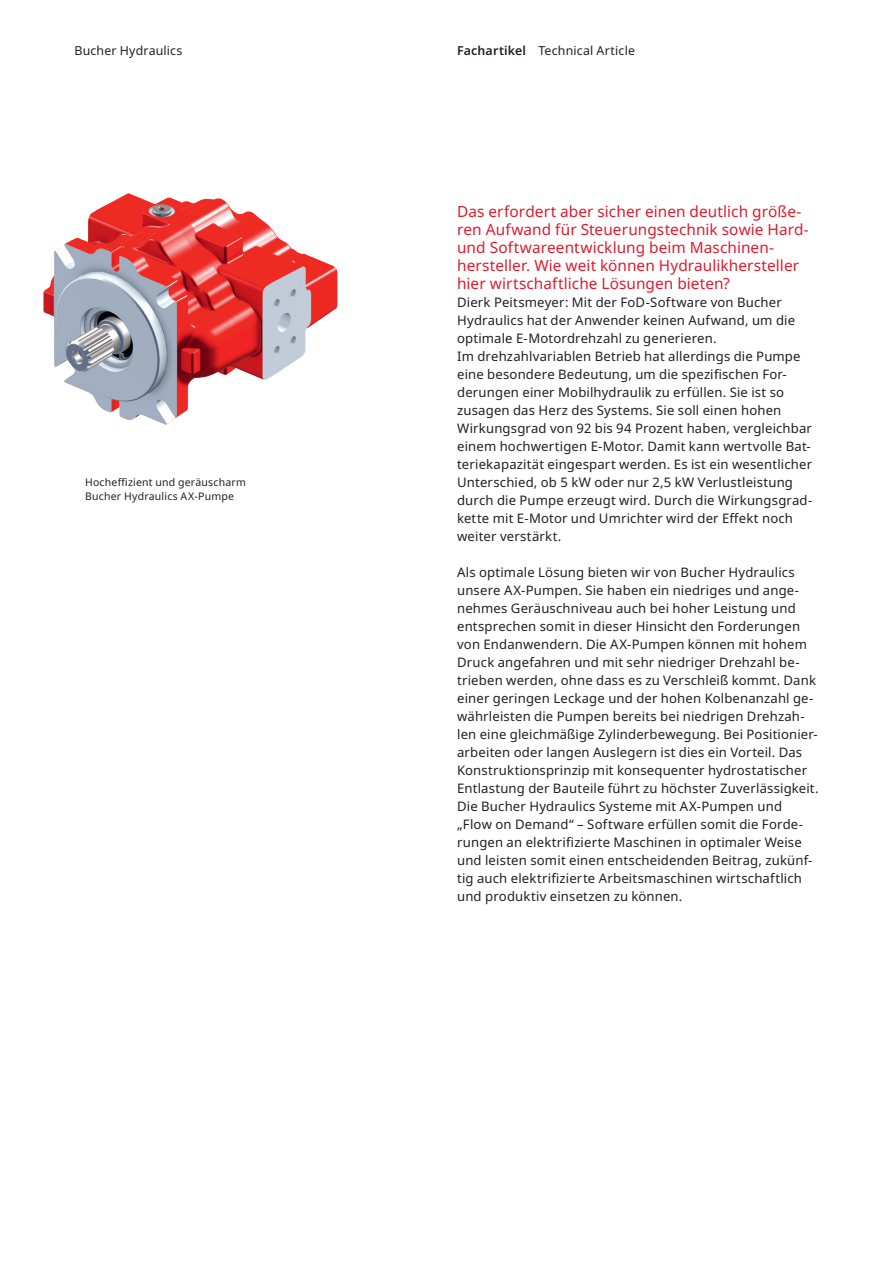
<style>
.page{position:relative;width:893px;height:1263px;background:#fff}
.page>*{position:absolute;margin:0;border:0;box-sizing:border-box;transform-origin:0 0}
.t1{font:15.3px/18px "Noto Sans";letter-spacing:.005em;color:#e2192b}
.t2{font:13.2px/18px "Noto Sans";letter-spacing:.01em;color:#231f20}
.t3{font:12.3px "Noto Sans";letter-spacing:.015em;color:#231f20}
.t4{font:10.5px/13.5px "Noto Sans";letter-spacing:.02em;color:#231f20}
.s1{font-weight:600}
</style>
<div class="page">
<img style="left:43px;top:193px;width:295px;height:232px">
<p class="t3" style="left:74px;top:42px;width:110px">Bucher Hydraulics</p>
<p class="t3" style="left:457px;top:42px;width:179px"><span class="s1">Fachartikel</span> Technical Article</p>
<p class="t4" style="left:85px;top:476px;width:162px">Hocheffizient und geräuscharm<br>Bucher Hydraulics AX-Pumpe</p>
<p class="t1" style="left:457px;top:203px;width:353px">Das erfordert aber sicher einen deutlich größe&shy;ren Aufwand für Steuerungstechnik sowie Hard&shy;und Softwareentwicklung beim Maschinen&shy;hersteller. Wie weit können Hydraulikhersteller hier wirtschaftliche Lösungen bieten?</p>
<p class="t2" style="left:457px;top:294px;width:357px">Dierk Peitsmeyer: Mit der FoD-Software von Bucher Hydraulics hat der Anwender keinen Aufwand, um die optimale E-Motordrehzahl zu generieren.<br>Im drehzahlvariablen Betrieb hat allerdings die Pumpe eine besondere Bedeutung, um die spezifischen For&shy;derungen einer Mobilhydraulik zu erfüllen. Sie ist so zusagen das Herz des Systems. Sie soll einen hohen Wirkungsgrad von 92 bis 94 Prozent haben, vergleichbar einem hochwertigen E-Motor. Damit kann wertvolle Bat&shy;teriekapazität eingespart werden. Es ist ein wesentlicher Unterschied, ob 5 kW oder nur 2,5 kW Verlustleistung durch die Pumpe erzeugt wird. Durch die Wirkungsgrad&shy;kette mit E-Motor und Umrichter wird der Effekt noch weiter verstärkt.</p>
<p class="t2" style="left:457px;top:564px;width:363px">Als optimale Lösung bieten wir von Bucher Hydraulics unsere AX-Pumpen. Sie haben ein niedriges und ange&shy;nehmes Geräuschniveau auch bei hoher Leistung und entsprechen somit in dieser Hinsicht den Forderungen von Endanwendern. Die AX-Pumpen können mit hohem Druck angefahren und mit sehr niedriger Drehzahl be&shy;trieben werden, ohne dass es zu Verschleiß kommt. Dank einer geringen Leckage und der hohen Kolbenanzahl ge&shy;währleisten die Pumpen bereits bei niedrigen Drehzah&shy;len eine gleichmäßige Zylinderbewegung. Bei Positionier&shy;arbeiten oder langen Auslegern ist dies ein Vorteil. Das Konstruktionsprinzip mit konsequenter hydrostatischer Entlastung der Bauteile führt zu höchster Zuverlässigkeit.<br>Die Bucher Hydraulics Systeme mit AX-Pumpen und „Flow on Demand“ – Software erfüllen somit die Forde&shy;rungen an elektrifizierte Maschinen in optimaler Weise und leisten somit einen entscheidenden Beitrag, zukünf&shy;tig auch elektrifizierte Arbeitsmaschinen wirtschaftlich und produktiv einsetzen zu können.</p>
</div>
